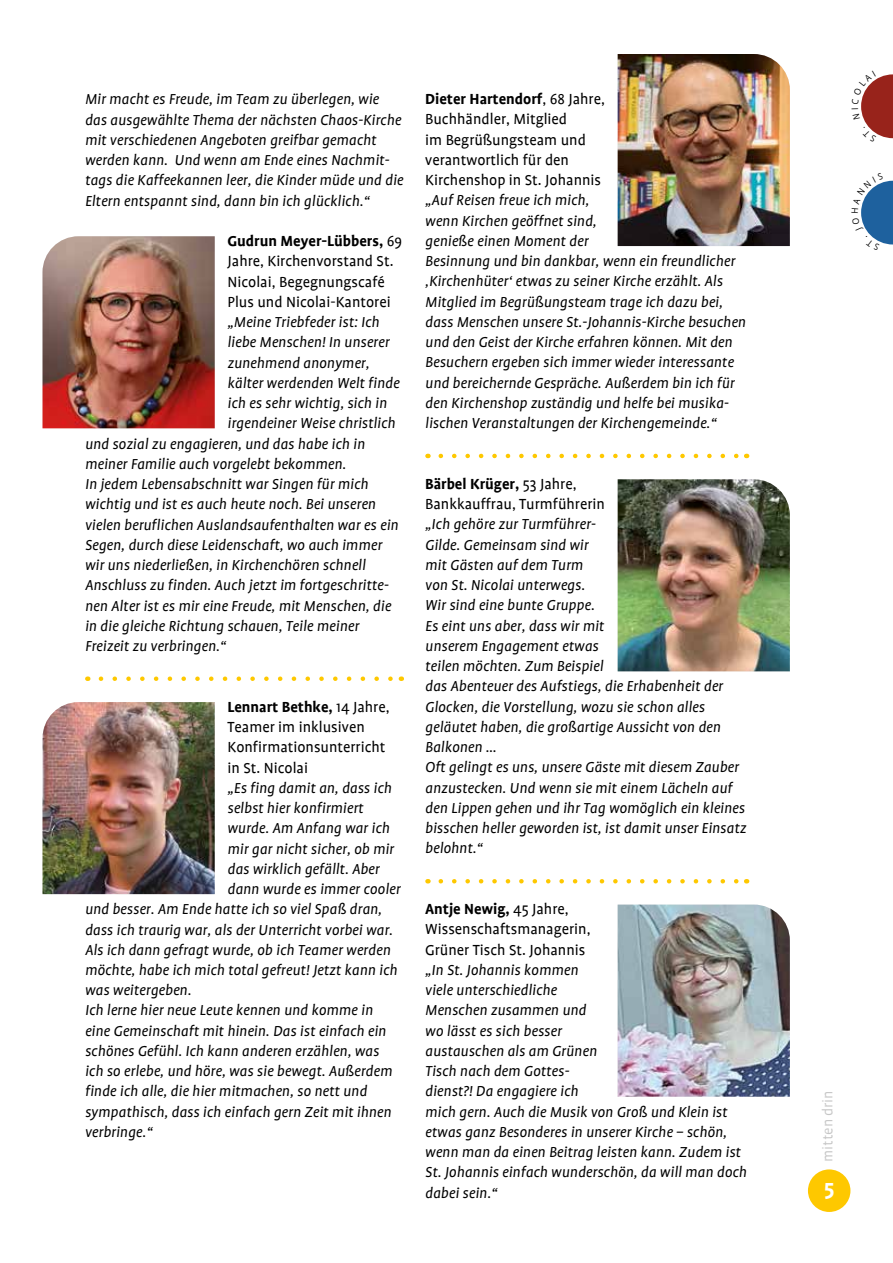
<style>
.page{position:relative;width:893px;height:1263px;background:#fff}
.page>*{position:absolute;margin:0;border:0;box-sizing:border-box;transform-origin:0 0}
.t1{font:700 24px "Profile";color:#fff}
.t2{font:italic 16.5px/20.2px "Profile";color:#000}
.t3{font:16.5px/20.2px "Profile";color:#000}
.t4{font:14.25px "Vista Sans";color:#c6c6c6}
.s1{font-weight:700}
</style>
<div class="page">
<div style="left:808px;top:1169px;width:42px;height:43px;background:#fec800;border-radius:50%"></div>
<img style="left:43px;top:236px;width:172px;height:192px">
<img style="left:43px;top:702px;width:172px;height:192px">
<img style="left:618px;top:479px;width:172px;height:192px">
<img style="left:618px;top:905px;width:172px;height:192px">
<img style="left:618px;top:54px;width:172px;height:192px">
<svg style="left:441px;top:454px;width:298px;height:4px"></svg>
<svg style="left:441px;top:879px;width:298px;height:4px"></svg>
<svg style="left:101px;top:676px;width:292px;height:5px"></svg>
<svg style="left:861px;top:74px;width:32px;height:65px"></svg>
<svg style="left:861px;top:180px;width:32px;height:65px"></svg>
<p class="t2" style="left:85px;top:89px;width:320px">Mir macht es Freude, im Team zu überlegen, wie das ausgewählte Thema der nächsten Chaos-Kirche mit verschiedenen Angeboten greifbar gemacht werden kann. Und wenn am Ende eines Nachmit&shy;tags die Kaffeekannen leer, die Kinder müde und die Eltern entspannt sind, dann bin ich glücklich.“</p>
<p class="t3" style="left:227px;top:231px;width:176px"><span class="s1">Gudrun Meyer-Lübbers,</span> 69<br>Jahre, Kirchenvorstand St.<br>Nicolai, Begegnungscafé<br>Plus und Nicolai-Kantorei</p>
<p class="t2" style="left:227px;top:312px;width:154px">„Meine Triebfeder ist: Ich</p>
<p class="t2" style="left:227px;top:332px;width:164px">liebe Menschen! In unserer</p>
<p class="t2" style="left:227px;top:352px;width:144px">zunehmend anonymer,</p>
<p class="t2" style="left:227px;top:373px;width:174px">kälter werdenden Welt finde</p>
<p class="t2" style="left:227px;top:393px;width:161px">ich es sehr wichtig, sich in</p>
<p class="t2" style="left:227px;top:413px;width:170px">irgendeiner Weise christlich</p>
<p class="t2" style="left:85px;top:433px;width:282px">und sozial zu engagieren, und das habe ich in</p>
<p class="t2" style="left:85px;top:454px;width:263px">meiner Familie auch vorgelebt bekommen.</p>
<p class="t2" style="left:85px;top:474px;width:285px">In jedem Lebensabschnitt war Singen für mich</p>
<p class="t2" style="left:85px;top:494px;width:292px">wichtig und ist es auch heute noch. Bei unseren</p>
<p class="t2" style="left:85px;top:514px;width:315px">vielen beruflichen Auslandsaufenthalten war es ein</p>
<p class="t2" style="left:85px;top:535px;width:299px">Segen, durch diese Leidenschaft, wo auch immer</p>
<p class="t2" style="left:85px;top:555px;width:282px">wir uns niederließen, in Kirchenchören schnell</p>
<p class="t2" style="left:85px;top:575px;width:305px">Anschluss zu finden. Auch jetzt im fortgeschritte-</p>
<p class="t2" style="left:85px;top:595px;width:308px">nen Alter ist es mir eine Freude, mit Menschen, die</p>
<p class="t2" style="left:85px;top:616px;width:276px">in die gleiche Richtung schauen, Teile meiner</p>
<p class="t2" style="left:85px;top:636px;width:143px">Freizeit zu verbringen.“</p>
<p class="t3" style="left:227px;top:697px;width:163px"><span class="s1">Lennart Bethke,</span> 14 Jahre,<br>Teamer im inklusiven<br>Konfirmationsunterricht in St. Nicolai</p>
<p class="t2" style="left:227px;top:778px;width:166px">„Es fing damit an, dass ich</p>
<p class="t2" style="left:227px;top:798px;width:138px">selbst hier konfirmiert</p>
<p class="t2" style="left:227px;top:818px;width:164px">wurde. Am Anfang war ich</p>
<p class="t2" style="left:227px;top:838px;width:168px">mir gar nicht sicher, ob mir</p>
<p class="t2" style="left:227px;top:859px;width:154px">das wirklich gefällt. Aber</p>
<p class="t2" style="left:227px;top:879px;width:175px">dann wurde es immer cooler</p>
<p class="t2" style="left:85px;top:899px;width:298px">und besser. Am Ende hatte ich so viel Spaß dran,</p>
<p class="t2" style="left:85px;top:919px;width:309px">dass ich traurig war, als der Unterricht vorbei war.</p>
<p class="t2" style="left:85px;top:940px;width:307px">Als ich dann gefragt wurde, ob ich Teamer werden</p>
<p class="t2" style="left:85px;top:960px;width:314px">möchte, habe ich mich total gefreut! Jetzt kann ich</p>
<p class="t2" style="left:85px;top:980px;width:108px">was weitergeben.</p>
<p class="t2" style="left:85px;top:1000px;width:290px">Ich lerne hier neue Leute kennen und komme in</p>
<p class="t2" style="left:85px;top:1021px;width:303px">eine Gemeinschaft mit hinein. Das ist einfach ein</p>
<p class="t2" style="left:85px;top:1041px;width:296px">schönes Gefühl. Ich kann anderen erzählen, was</p>
<p class="t2" style="left:85px;top:1061px;width:309px">ich so erlebe, und höre, was sie bewegt. Außerdem</p>
<p class="t2" style="left:85px;top:1081px;width:284px">finde ich alle, die hier mitmachen, so nett und</p>
<p class="t2" style="left:85px;top:1102px;width:308px">sympathisch, dass ich einfach gern Zeit mit ihnen</p>
<p class="t2" style="left:85px;top:1122px;width:69px">verbringe.“</p>
<p class="t3" style="left:425px;top:89px;width:181px"><span class="s1">Dieter Hartendorf</span>, 68 Jahre,<br>Buchhändler, Mitglied<br>im Begrüßungsteam und verantwortlich für den<br>Kirchenshop in St. Johannis</p>
<p class="t2" style="left:425px;top:190px;width:322px">„Auf Reisen freue ich mich,<br>wenn Kirchen geöffnet sind,<br>genieße einen Moment der<br>Besinnung und bin dankbar, wenn ein freundlicher ‚Kirchenhüter‘ etwas zu seiner Kirche erzählt. Als Mitglied im Begrüßungsteam trage ich dazu bei, dass Menschen unsere St.-Johannis-Kirche besuchen und den Geist der Kirche erfahren können. Mit den Besuchern ergeben sich immer wieder interessante und bereichernde Gespräche. Außerdem bin ich für den Kirchenshop zuständig und helfe bei musika&shy;lischen Veranstaltungen der Kirchengemeinde.“</p>
<p class="t3" style="left:425px;top:474px;width:181px"><span class="s1">Bärbel Krüger,</span> 53 Jahre,<br>Bankkauffrau, Turmführerin</p>
<p class="t2" style="left:425px;top:514px;width:323px">„Ich gehöre zur Turmführer-<br>Gilde. Gemeinsam sind wir<br>mit Gästen auf dem Turm<br>von St. Nicolai unterwegs.<br>Wir sind eine bunte Gruppe.<br>Es eint uns aber, dass wir mit<br>unserem Engagement etwas<br>teilen möchten. Zum Beispiel<br>das Abenteuer des Aufstiegs, die Erhabenheit der Glocken, die Vorstellung, wozu sie schon alles geläutet haben, die großartige Aussicht von den Balkonen …<br>Oft gelingt es uns, unsere Gäste mit diesem Zauber anzustecken. Und wenn sie mit einem Lächeln auf den Lippen gehen und ihr Tag womöglich ein kleines bisschen heller geworden ist, ist damit unser Einsatz belohnt.“</p>
<p class="t3" style="left:425px;top:899px;width:167px"><span class="s1">Antje Newig,</span> 45 Jahre,<br>Wissenschaftsmanagerin,<br>Grüner Tisch St. Johannis</p>
<p class="t2" style="left:425px;top:960px;width:323px">„In St. Johannis kommen<br>viele unterschiedliche<br>Menschen zusammen und<br>wo lässt es sich besser<br>austauschen als am Grünen<br>Tisch nach dem Gottes-<br>dienst?! Da engagiere ich<br>mich gern. Auch die Musik von Groß und Klein ist etwas ganz Besonderes in unserer Kirche – schön, wenn man da einen Beitrag leisten kann. Zudem ist<br>St. Johannis einfach wunderschön, da will man doch dabei sein.“</p>
<p class="t4" style="left:820px;top:1162px;width:73px;rotate:-90deg">mitten drin</p>
<h1 class="t1" style="left:824px;top:1175px;width:12px">5</h1>
</div>
